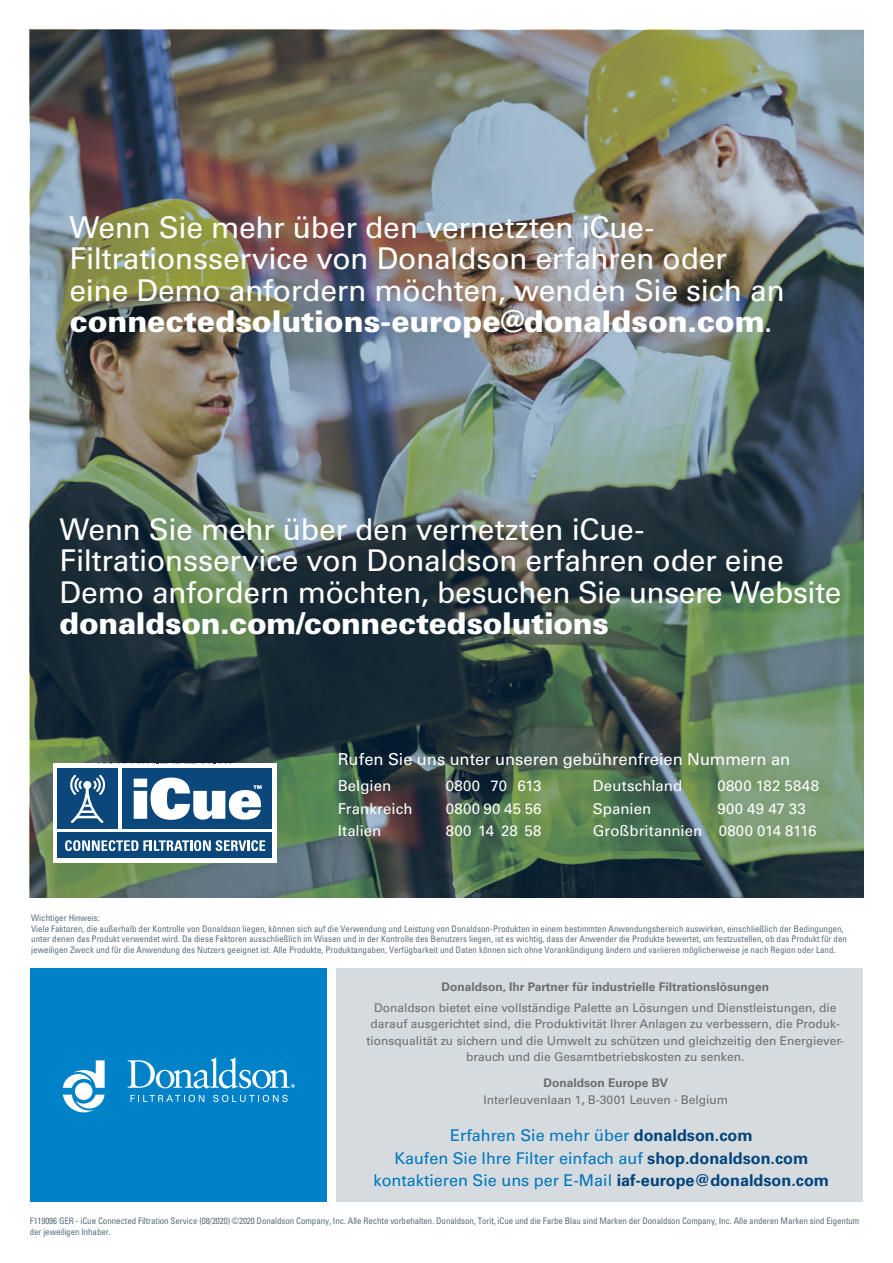
<style>
.page{position:relative;width:893px;height:1263px;background:#fff}
.page>*{position:absolute;margin:0;border:0;box-sizing:border-box;transform-origin:0 0}
.t1{font:30px/31.5px "Univers LT Pro 55 Roman";letter-spacing:-.01em;color:#fff}
.t2{font:900 30px "Univers LT Pro 75";letter-spacing:-.01em;color:#fff}
.t3{font:16.5px "Univers LT Std";color:#fff}
.t4{font:16.2px/22.5px "Univers LT Std";color:#0076bc;text-align:center}
.t5{font:15px/22.5px "Univers LT Std";letter-spacing:.005em;color:#fff}
.t6{font:12px/16.5px "Univers LT Std";color:#6c6d70;text-align:center}
.t7{font:700 12px "Univers LT Std";color:#6c6d70}
.t8{font:condensed 9px/10.5px "Univers LT Pro";color:#5b6f7b}
.s1{font-family:"Univers LT Pro 55 Roman";font-weight:400}
.s2{font-weight:700}
.s3{font-weight:700;color:#00447b}
</style>
<div class="page">
<div style="left:30px;top:968px;width:297px;height:233px;background:#0082c8"></div>
<svg style="left:131px;top:1095px;width:73px;height:7px"></svg>
<svg style="left:213px;top:1095px;width:75px;height:7px"></svg>
<svg style="left:63px;top:1060px;width:42px;height:52px"></svg>
<svg style="left:128px;top:1058px;width:167px;height:30px"></svg>
<div style="left:337px;top:968px;width:526px;height:233px;background:#d5dbdf"></div>
<img style="left:31px;top:30px;width:832px;height:944px">
<div style="left:53px;top:764px;width:223px;height:99px;background:#fff"></div>
<div style="left:58px;top:768px;width:60px;height:61px;background:#0b477b"></div>
<div style="left:122px;top:768px;width:150px;height:61px;background:#0b477b"></div>
<div style="left:58px;top:833px;width:214px;height:25px;background:#0b477b"></div>
<svg style="left:134px;top:777px;width:128px;height:43px"></svg>
<svg style="left:70px;top:775px;width:36px;height:48px"></svg>
<hr style="left:79px;top:810px;width:16px;height:3px;background:#fff">
<hr style="left:75px;top:816px;width:24px;height:2px;background:#fff">
<svg style="left:65px;top:840px;width:200px;height:11px"></svg>
<h1 class="t1" style="left:70px;top:211px;width:717px">Wenn Sie mehr über den vernetzten iCue-<br>Filtrationsservice von Donaldson erfahren oder eine Demo anfordern möchten, wenden Sie sich an</h1>
<h1 class="t2" style="left:70px;top:302px;width:705px">connectedsolutions-europe@donaldson.com<span class="s1">.</span></h1>
<h1 class="t1" style="left:60px;top:513px;width:783px">Wenn Sie mehr über den vernetzten iCue-<br>Filtrationsservice von Donaldson erfahren oder eine<br>Demo anfordern möchten, besuchen Sie unsere Website</h1>
<h1 class="t2" style="left:60px;top:604px;width:551px">donaldson.com/connectedsolutions</h1>
<h2 class="t3" style="left:338px;top:749px;width:454px">Rufen Sie uns unter unseren gebührenfreien Nummern an</h2>
<h3 class="t5" style="left:338px;top:775px;width:55px">Belgien</h3>
<h3 class="t5" style="left:446px;top:775px;width:97px">0800 70 613</h3>
<h3 class="t5" style="left:338px;top:797px;width:76px">Frankreich</h3>
<h3 class="t5" style="left:446px;top:797px;width:97px">0800 90 45 56</h3>
<h3 class="t5" style="left:338px;top:820px;width:45px">Italien</h3>
<h3 class="t5" style="left:446px;top:820px;width:97px">800 14 28 58</h3>
<h3 class="t5" style="left:593px;top:775px;width:91px">Deutschland</h3>
<h3 class="t5" style="left:717px;top:775px;width:103px">0800 182 5848</h3>
<h3 class="t5" style="left:593px;top:797px;width:60px">Spanien</h3>
<h3 class="t5" style="left:593px;top:797px;width:225px;text-indent:124px">900 49 47 33<br>Großbritannien 0800 014 8116</h3>
<p class="t8" style="left:31px;top:912px;width:817px">Wichtiger Hinweis:<br>Viele Faktoren, die außerhalb der Kontrolle von Donaldson liegen, können sich auf die Verwendung und Leistung von Donaldson-Produkten in einem bestimmten Anwendungsbereich auswirken, einschließlich der Bedingungen, unter denen das Produkt verwendet wird. Da diese Faktoren ausschließlich im Wissen und in der Kontrolle des Benutzers liegen, ist es wichtig, dass der Anwender die Produkte bewertet, um festzustellen, ob das Produkt für den jeweiligen Zweck und für die Anwendung des Nutzers geeignet ist. Alle Produkte, Produktangaben, Verfügbarkeit und Daten können sich ohne Vorankündigung ändern und variieren möglicherweise je nach Region oder Land.</p>
<h3 class="t7" style="left:442px;top:980px;width:329px">Donaldson, Ihr Partner für industrielle Filtrationslösungen</h3>
<p class="t6" style="left:367px;top:999px;width:479px">Donaldson bietet eine vollständige Palette an Lösungen und Dienstleistungen, die darauf ausgerichtet sind, die Produktivität Ihrer Anlagen zu verbessern, die Produk&shy;tionsqualität zu sichern und die Umwelt zu schützen und gleichzeitig den Energiever&shy;brauch und die Gesamtbetriebskosten zu senken.</p>
<h3 class="t6" style="left:483px;top:1075px;width:246px"><span class="s2">Donaldson Europe BV<br></span>Interleuvenlaan 1<span class="s2">,</span> B-3001 Leuven · Belgium</h3>
<h3 class="t4" style="left:374px;top:1124px;width:457px">Erfahren Sie mehr über <span class="s3">donaldson.com<br></span>Kaufen Sie Ihre Filter einfach auf <span class="s3">shop.donaldson.com </span>kontaktieren Sie uns per E-Mail <span class="s3">iaf-europe@donaldson.com</span></h3>
<p class="t8" style="left:30px;top:1215px;width:831px">F119096 GER - iCue Connected Filtration Service (08/2020) ©2020 Donaldson Company, Inc. Alle Rechte vorbehalten. Donaldson, Torit, iCue und die Farbe Blau sind Marken der Donaldson Company, Inc. Alle anderen Marken sind Eigentum der jeweiligen Inhaber.</p>
</div>
